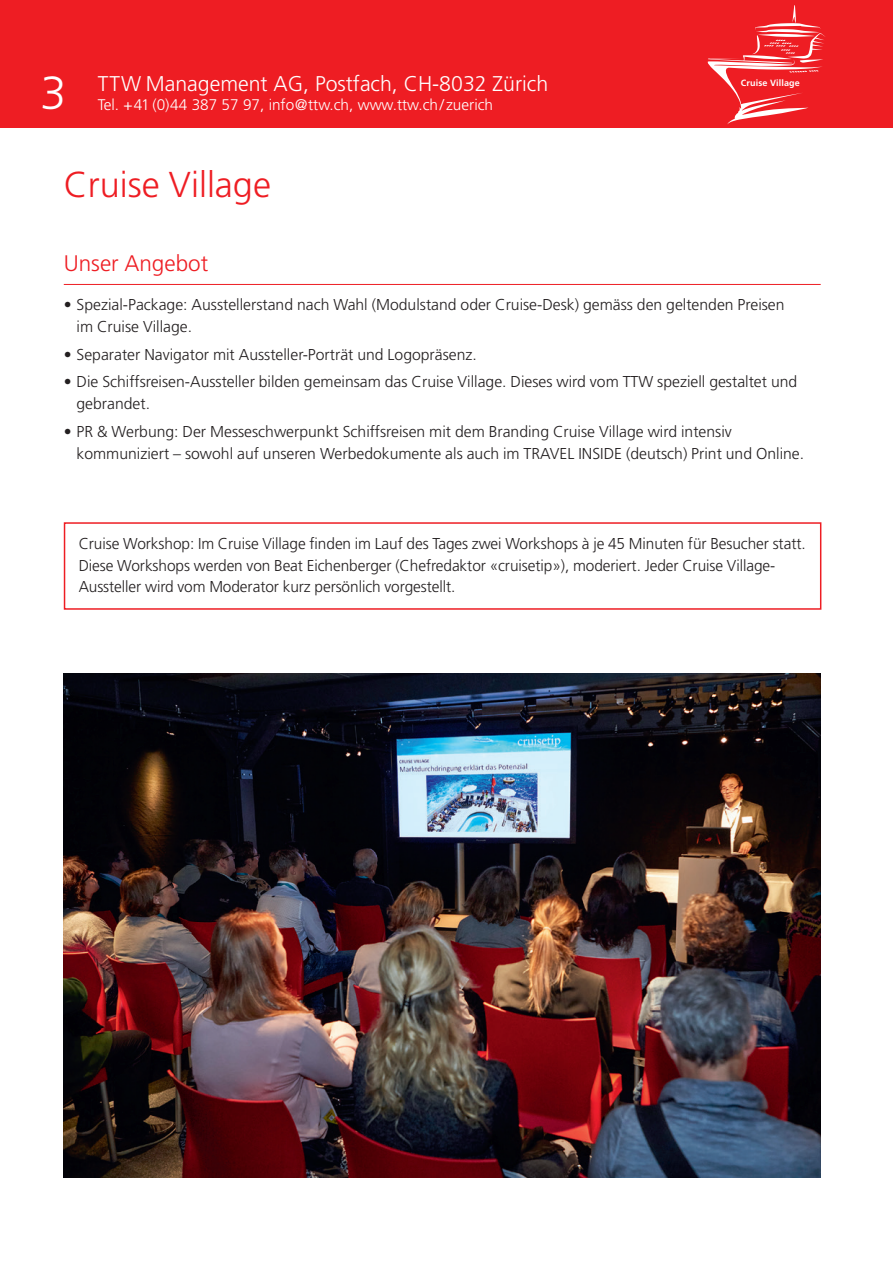
<style>
.page{position:relative;width:893px;height:1263px;background:#fff}
.page>*{position:absolute;margin:0;border:0;box-sizing:border-box;transform-origin:0 0}
.t1{font:300 46.5px "Frutiger LT";color:#fff}
.t2{font:300 36px "Frutiger";color:#ee1d23}
.t3{font:300 22.5px "Frutiger";color:#ee1d23}
.t4{font:300 21.3px "Frutiger LT";color:#fff}
.t5{font:300 15.75px/21.6px "Frutiger LT";color:#231f20}
.t6{font:300 15.3px "Frutiger LT";color:#fff}
.t7{font:700 9px "Frutiger LT";letter-spacing:.01em;color:#fff}
</style>
<div class="page">
<div style="left:0;top:0;width:893px;height:128px;background:#ee1d23"></div>
<svg style="left:707px;top:5px;width:118px;height:119px"></svg>
<hr style="left:64px;top:284px;width:757px;height:1px;background:#ee1d23">
<div style="left:64px;top:522px;width:757px;height:88px;border:2px solid #ee1d23"></div>
<img style="left:64px;top:673px;width:757px;height:505px">
<h1 class="t1" style="left:40px;top:66px;width:27px">3</h1>
<h3 class="t4" style="left:98px;top:72px;width:452px">TTW Management AG, Postfach, CH-8032 Zürich</h3>
<p class="t6" style="left:98px;top:96px;width:397px">Tel. +41 (0)44 387 57 97, info@ttw.ch, www.ttw.ch/ zuerich</p>
<h2 class="t2" style="left:64px;top:164px;width:209px">Cruise Village</h2>
<p class="t7" style="left:741px;top:78px;width:60px">Cruise Village</p>
<h3 class="t3" style="left:64px;top:251px;width:146px">Unser Angebot</h3>
<p class="t5" style="left:77px;top:294px;width:709px;text-indent:-13px">• Spezial-Package: Ausstellerstand nach Wahl (Modulstand oder Cruise-Desk) gemäss den geltenden Preisen im Cruise Village.</p>
<p class="t5" style="left:64px;top:343px;width:415px">• Separater Navigator mit Aussteller-Porträt und Logopräsenz.</p>
<p class="t5" style="left:77px;top:371px;width:722px;text-indent:-13px">• Die Schiffsreisen-Aussteller bilden gemeinsam das Cruise Village. Dieses wird vom TTW speziell gestaltet und gebrandet.</p>
<p class="t5" style="left:77px;top:421px;width:729px;text-indent:-13px">• PR &amp; Werbung: Der Messeschwerpunkt Schiffsreisen mit dem Branding Cruise Village wird intensiv kommuniziert – sowohl auf unseren Werbedokumente als auch im TRAVEL INSIDE (deutsch) Print und Online.</p>
<p class="t5" style="left:79px;top:533px;width:729px">Cruise Workshop: Im Cruise Village finden im Lauf des Tages zwei Workshops à je 45 Minuten für Besucher statt.<br>Diese Workshops werden von Beat Eichenberger (Chefredaktor «cruisetip»), moderiert. Jeder Cruise Village-<br>Aussteller wird vom Moderator kurz persönlich vorgestellt.</p>
</div>
